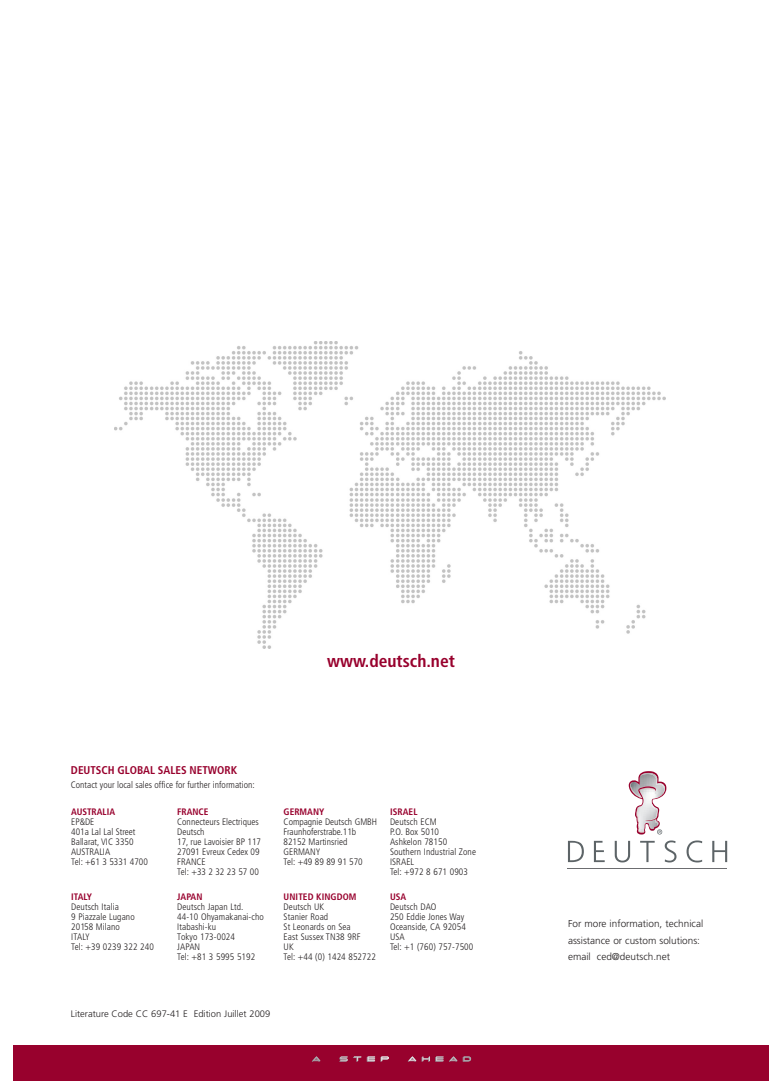
<style>
.page{position:relative;width:780px;height:1088px;background:#fff}
.page>*{position:absolute;margin:0;border:0;box-sizing:border-box;transform-origin:0 0}
.t1{font:700 condensed 17.5px "Frutiger";color:#98012d}
.t2{font:700 condensed 11.25px "Frutiger";color:#98012d}
.t3{font:300 10px/16.2px "Frutiger";color:#231f20}
.t4{font:300 condensed 9.38px/10px "Frutiger";letter-spacing:.01em;color:#231f20}
.t5{font:700 condensed 9.38px "Frutiger";color:#98012d}
.t6{font:300 9.38px "Frutiger";color:#231f20}
</style>
<div class="page">
<img style="left:115px;top:341px;width:550px;height:308px">
<svg style="left:568px;top:841px;width:16px;height:21px"></svg>
<svg style="left:594px;top:841px;width:10px;height:21px"></svg>
<svg style="left:686px;top:840px;width:16px;height:22px"></svg>
<svg style="left:712px;top:841px;width:15px;height:21px"></svg>
<hr style="left:567px;top:868px;width:160px;height:1px;background:#6c6d70">
<svg style="left:614px;top:771px;width:62px;height:91px"></svg>
<div style="left:14px;top:1045px;width:754px;height:36px;background:#98012d"></div>
<svg style="left:312px;top:1056px;width:159px;height:6px"></svg>
<h1 class="t1" style="left:327px;top:653px;width:129px">www.deutsch.net</h1>
<p class="t2" style="left:71px;top:766px;width:168px">DEUTSCH GLOBAL SALES NETWORK</p>
<p class="t4" style="left:71px;top:780px;width:185px">Contact your local sales office for further information:</p>
<p class="t5" style="left:177px;top:808px;width:33px">FRANCE</p>
<p class="t4" style="left:177px;top:817px;width:85px">Connecteurs Electriques<br>Deutsch<br>17, rue Lavoisier BP 117<br>27091 Evreux Cedex 09<br>FRANCE<br>Tel: +33 2 32 23 57 00</p>
<p class="t5" style="left:71px;top:808px;width:45px">AUSTRALIA</p>
<p class="t4" style="left:71px;top:817px;width:78px">EP&amp;DE<br>401a Lal Lal Street<br>Ballarat, VIC 3350<br>AUSTRALIA<br>Tel: +61 3 5331 4700</p>
<p class="t5" style="left:71px;top:893px;width:22px">ITALY</p>
<p class="t4" style="left:71px;top:902px;width:84px">Deutsch Italia<br>9 Piazzale Lugano<br>20158 Milano<br>ITALY<br>Tel: +39 0239 322 240</p>
<p class="t5" style="left:177px;top:893px;width:27px">JAPAN</p>
<p class="t4" style="left:177px;top:902px;width:88px">Deutsch Japan Ltd.<br>44-10 Ohyamakanai-cho<br>Itabashi-ku<br>Tokyo 173-0024<br>JAPAN<br>Tel: +81 3 5995 5192</p>
<p class="t5" style="left:283px;top:808px;width:42px">GERMANY</p>
<p class="t4" style="left:283px;top:817px;width:95px">Compagnie Deutsch GMBH<br>Fraunhoferstrabe.11b<br>82152 Martinsried<br>GERMANY<br>Tel: +49 89 89 91 570</p>
<p class="t5" style="left:283px;top:893px;width:74px">UNITED KINGDOM</p>
<p class="t4" style="left:283px;top:902px;width:94px">Deutsch UK<br>Stanier Road<br>St Leonards on Sea<br>East Sussex TN38 9RF<br>UK<br>Tel: +44 (0) 1424 852722</p>
<p class="t5" style="left:390px;top:808px;width:29px">ISRAEL</p>
<p class="t4" style="left:390px;top:817px;width:88px">Deutsch ECM<br>P.O. Box 5010<br>Ashkelon 78150<br>Southern Industrial Zone<br>ISRAEL<br>Tel: +972 8 671 0903</p>
<p class="t5" style="left:390px;top:893px;width:18px">USA</p>
<p class="t4" style="left:390px;top:902px;width:85px">Deutsch DAO<br>250 Eddie Jones Way<br>Oceanside, CA 92054<br>USA<br>Tel: +1 (760) 757-7500</p>
<p class="t6" style="left:71px;top:1010px;width:201px">Literature Code CC 697-41 E Edition Juillet 2009</p>
<p class="t3" style="left:568px;top:916px;width:137px">For more information, technical assistance or custom solutions: email ced@deutsch.net</p>
</div>
